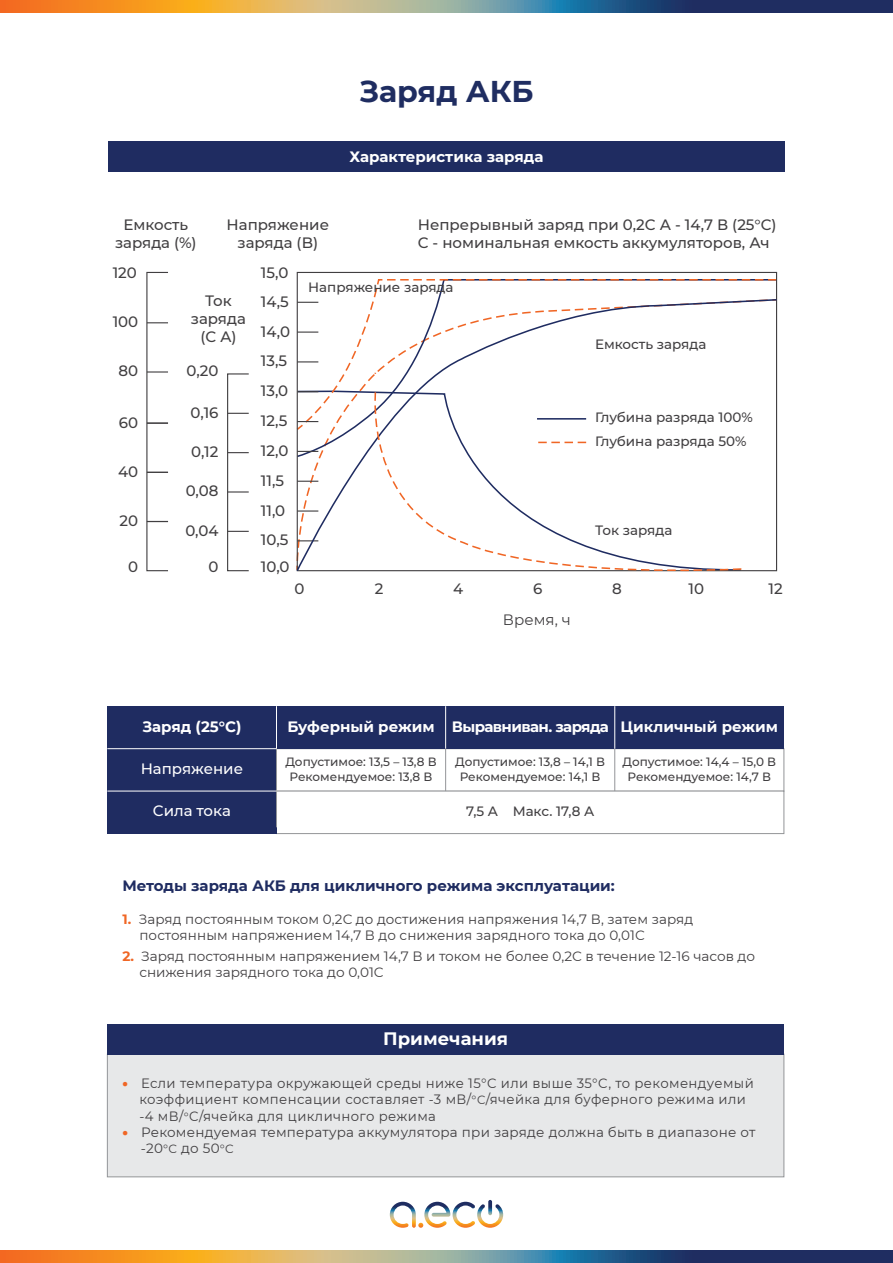
<style>
.page{position:relative;width:893px;height:1263px;background:#fff}
.page>*{position:absolute;margin:0;border:0;box-sizing:border-box;transform-origin:0 0}
.t1{font:700 30px "Montserrat";color:#1f2d61}
.t2{font:700 18px "Montserrat";color:#fff}
.t3{font:500 15px/18px "Montserrat";color:#413f41;text-align:center}
.t4{font:700 15px "Montserrat";color:#fff}
.t5{font:700 15px "Montserrat";color:#1f2c61}
.t6{font:500 15px "Montserrat";color:#fff}
.t7{font:15px "Montserrat";color:#413f41}
.t8{font:13.5px/16.2px "Montserrat";letter-spacing:.01em;color:#413f41}
.t9{font:13.5px/16.2px "Montserrat";letter-spacing:.03em;color:#413f41}
.t10{font:500 13.5px "Montserrat";color:#413f41}
.t11{font:500 12px/14.4px "Montserrat";color:#413f41;text-align:center}
.s1{font-weight:700;color:#f06625}
.s2{font-weight:900;color:#f06625}
.s3{font-size:12px}
</style>
<div class="page">
<svg style="left:0;top:1251px;width:893px;height:12px;background:#897c66"></svg>
<svg style="left:0;top:0;width:893px;height:12px;background:#897c66"></svg>
<svg style="left:390px;top:1200px;width:113px;height:28px"></svg>
<div style="left:107px;top:1054px;width:677px;height:123px;background:#e7e8e9;border:1px solid #939598"></div>
<div style="left:107px;top:1024px;width:677px;height:30px;background:#1f2c61"></div>
<div style="left:108px;top:142px;width:677px;height:30px;background:#1f2c61"></div>
<svg style="left:296px;top:278px;width:482px;height:20px"></svg>
<svg style="left:146px;top:271px;width:23px;height:301px"></svg>
<svg style="left:227px;top:373px;width:22px;height:199px"></svg>
<svg style="left:296px;top:298px;width:482px;height:274px"></svg>
<svg style="left:365px;top:391px;width:379px;height:181px"></svg>
<div style="left:107px;top:706px;width:169px;height:43px;background:#1f2c61"></div>
<div style="left:107px;top:749px;width:169px;height:42px;background:#1f2c61"></div>
<div style="left:276px;top:748px;width:508px;height:43px;background:#fff;border:1px solid #939598"></div>
<div style="left:276px;top:791px;width:508px;height:43px;background:#fff;border:1px solid #939598"></div>
<div style="left:107px;top:791px;width:169px;height:42px;background:#1f2c61"></div>
<div style="left:276px;top:706px;width:170px;height:43px;background:#1f2c61"></div>
<div style="left:446px;top:706px;width:169px;height:43px;background:#1f2c61"></div>
<div style="left:615px;top:706px;width:169px;height:43px;background:#1f2c61"></div>
<hr style="left:276px;top:767px;width:1px;height:60px;background:#939598">
<hr style="left:276px;top:706px;width:1px;height:43px;background:#fff">
<hr style="left:107px;top:748px;width:169px;height:1px;background:#fff">
<hr style="left:445px;top:706px;width:1px;height:43px;background:#fff">
<hr style="left:445px;top:749px;width:1px;height:42px;background:#939598">
<hr style="left:614px;top:749px;width:1px;height:42px;background:#939598">
<hr style="left:614px;top:706px;width:1px;height:43px;background:#fff">
<hr style="left:107px;top:791px;width:169px;height:1px;background:#fff">
<h1 class="t1" style="left:359px;top:70px;width:175px">Заряд АКБ</h1>
<p class="t4" style="left:350px;top:146px;width:195px">Характеристика заряда</p>
<p class="t3" style="left:418px;top:215px;width:360px;text-align:left">Непрерывный заряд при 0,2С А - 14,7 В (25°C)<br>С - номинальная емкость аккумуляторов, Ач</p>
<p class="t3" style="left:115px;top:215px;width:83px">Емкость заряда (%)</p>
<p class="t3" style="left:227px;top:215px;width:104px">Напряжение заряда (B)</p>
<p class="t10" style="left:308px;top:278px;width:147px">Напряжение заряда</p>
<p class="t3" style="left:261px;top:263px;width:29px">15,0</p>
<p class="t3" style="left:113px;top:263px;width:26px">120</p>
<p class="t3" style="left:191px;top:291px;width:57px">Ток заряда (C A)</p>
<p class="t3" style="left:261px;top:286px;width:31px;line-height:29.8px;text-align:left">14,5<br>14,0</p>
<p class="t3" style="left:113px;top:312px;width:27px">100</p>
<p class="t3" style="left:118px;top:361px;width:21px">80</p>
<p class="t10" style="left:595px;top:335px;width:113px">Емкость заряда</p>
<p class="t3" style="left:261px;top:351px;width:28px">13,5</p>
<p class="t3" style="left:187px;top:361px;width:33px">0,20</p>
<p class="t3" style="left:191px;top:403px;width:29px">0,16</p>
<p class="t3" style="left:191px;top:442px;width:29px">0,12</p>
<p class="t3" style="left:186px;top:481px;width:34px">0,08</p>
<p class="t3" style="left:185px;top:521px;width:35px">0,04</p>
<p class="t3" style="left:208px;top:557px;width:12px">0</p>
<p class="t3" style="left:261px;top:381px;width:29px">13,0</p>
<p class="t10" style="left:595px;top:408px;width:159px">Глубина разряда 100%</p>
<p class="t3" style="left:261px;top:411px;width:28px">12,5</p>
<p class="t3" style="left:119px;top:413px;width:21px">60</p>
<p class="t3" style="left:118px;top:462px;width:22px">40</p>
<p class="t3" style="left:120px;top:511px;width:20px">20</p>
<p class="t3" style="left:128px;top:557px;width:12px">0</p>
<p class="t10" style="left:595px;top:432px;width:153px">Глубина разряда 50%</p>
<p class="t3" style="left:261px;top:441px;width:29px">12,0</p>
<p class="t3" style="left:261px;top:471px;width:25px">11,5</p>
<p class="t3" style="left:261px;top:501px;width:26px">11,0</p>
<p class="t10" style="left:595px;top:521px;width:79px">Ток заряда</p>
<p class="t3" style="left:261px;top:530px;width:29px">10,5</p>
<p class="t3" style="left:261px;top:557px;width:30px">10,0</p>
<p class="t4" style="left:142px;top:716px;width:101px">Заряд (25°C)</p>
<p class="t6" style="left:141px;top:759px;width:104px">Напряжение</p>
<p class="t6" style="left:153px;top:800px;width:79px">Сила тока</p>
<p class="t3" style="left:295px;top:579px;width:12px">0</p>
<p class="t3" style="left:375px;top:579px;width:10px">2</p>
<p class="t3" style="left:453px;top:579px;width:12px">4</p>
<p class="t3" style="left:533px;top:579px;width:11px">6</p>
<p class="t7" style="left:503px;top:609px;width:69px">Время, ч</p>
<p class="t3" style="left:612px;top:579px;width:11px">8</p>
<p class="t3" style="left:689px;top:579px;width:17px">10</p>
<p class="t3" style="left:769px;top:579px;width:16px">12</p>
<p class="t4" style="left:287px;top:716px;width:492px">Буферный режим Выравниван. заряда Цикличный режим</p>
<p class="t11" style="left:285px;top:754px;width:153px">Допустимое: 13,5 – 13,8 В<br>Рекомендуемое: 13,8 В</p>
<p class="t11" style="left:455px;top:754px;width:151px">Допустимое: 13,8 – 14,1 В<br>Рекомендуемое: 14,1 В</p>
<p class="t10" style="left:466px;top:802px;width:130px">7,5 А Макс. 17,8 А</p>
<p class="t11" style="left:622px;top:754px;width:155px">Допустимое: 14,4 – 15,0 В<br>Рекомендуемое: 14,7 В</p>
<p class="t5" style="left:122px;top:875px;width:494px">Методы заряда АКБ для цикличного режима эксплуатации:</p>
<p class="t8" style="left:139px;top:910px;width:555px;text-indent:-17px"><span class="s1">1.</span> Заряд постоянным током 0,2С до достижения напряжения 14,7 В, затем заряд постоянным напряжением 14,7 В до снижения зарядного тока до 0,01С</p>
<p class="t8" style="left:139px;top:947px;width:617px;text-indent:-17px"><span class="s1">2.</span> Заряд постоянным напряжением 14,7 В и током не более 0,2С в течение 12-16 часов до снижения зарядного тока до 0,01С</p>
<h2 class="t2" style="left:383px;top:1025px;width:126px">Примечания</h2>
<p class="t9" style="left:139px;top:1075px;width:616px;text-indent:-17px"><span class="s2">•</span> Если температура окружающей среды ниже 15°C или выше 35°C, то рекомендуемый коэффициент компенсации составляет -3 мВ/<span class="s3">°C</span>/ячейка для буферного режима или -4 мВ/<span class="s3">°</span>C/ячейка для цикличного режима</p>
<p class="t8" style="left:141px;top:1123px;width:616px;text-indent:-19px"><span class="s2">•</span> Рекомендуемая температура аккумулятора при заряде должна быть в диапазоне от -20<span class="s3">°C</span> до 50<span class="s3">°C</span></p>
</div>
